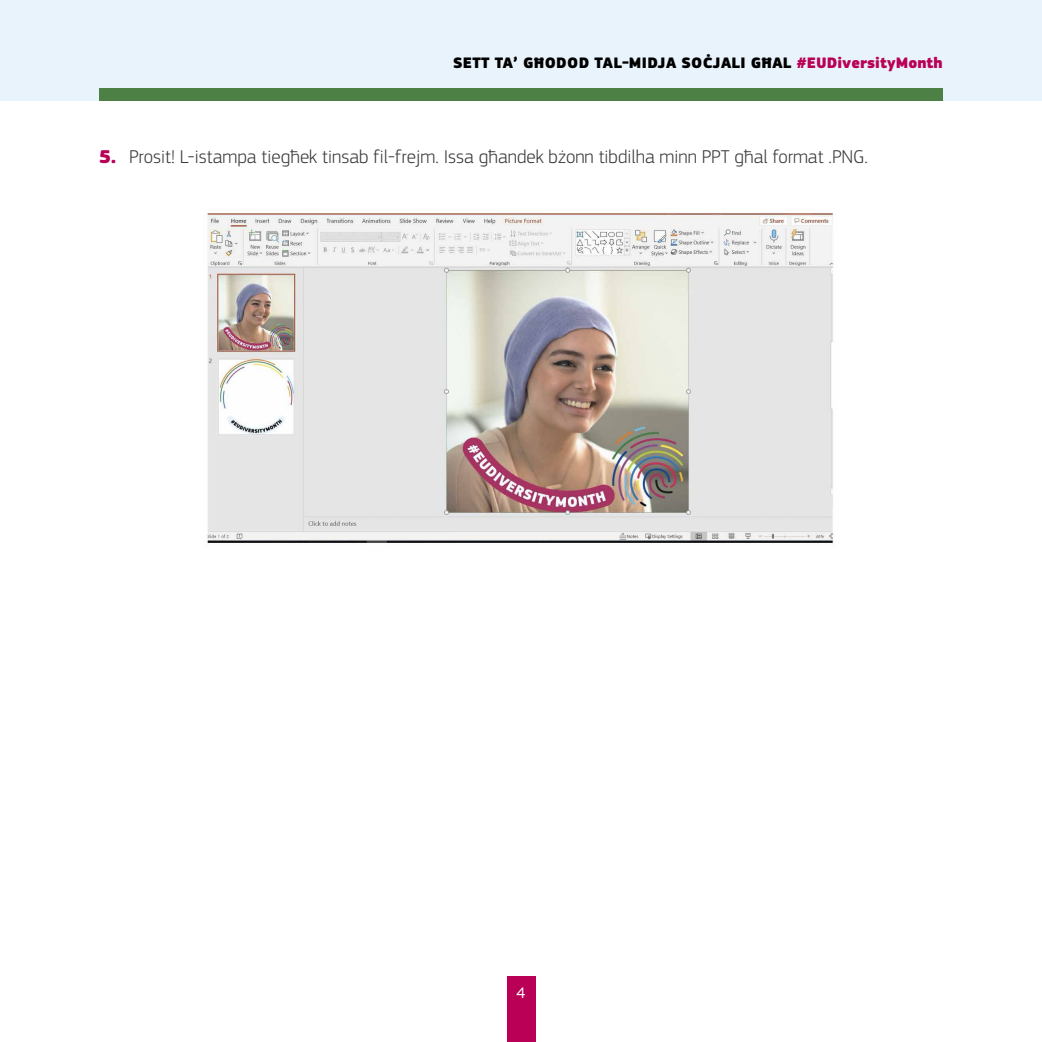
<style>
.page{position:relative;width:1042px;height:1042px;background:#fff}
.page>*{position:absolute;margin:0;border:0;box-sizing:border-box;transform-origin:0 0}
.t1{font:300 19.25px "EC Square Sans Pro";color:#393939}
.t2{font:900 15.75px "EC Square Sans Pro";letter-spacing:.02em;color:#000}
.t3{font:15.75px "EC Square Sans Pro";color:#fff}
.s1{color:#b90056}
.s2{font-weight:900;color:#b90056}
</style>
<div class="page">
<div style="left:0;top:0;width:1042px;height:101px;background:#e9f3fc"></div>
<div style="left:506px;top:976px;width:29px;height:66px;background:#b90056"></div>
<img style="left:206px;top:213px;width:628px;height:330px">
<div style="left:99px;top:88px;width:844px;height:13px;background:#4c8044"></div>
<p class="t2" style="left:453px;top:53px;width:491px">SETT TA’ GĦODOD TAL-MIDJA SOĊJALI GĦAL <span class="s1">#EUDiversityMonth</span></p>
<p class="t1" style="left:99px;top:146px;width:770px"><span class="s2">5.</span> Prosit! L-istampa tiegħek tinsab fil-frejm. Issa għandek bżonn tibdilha minn PPT għal format .PNG.</p>
<p class="t3" style="left:516px;top:984px;width:10px">4</p>
</div>
